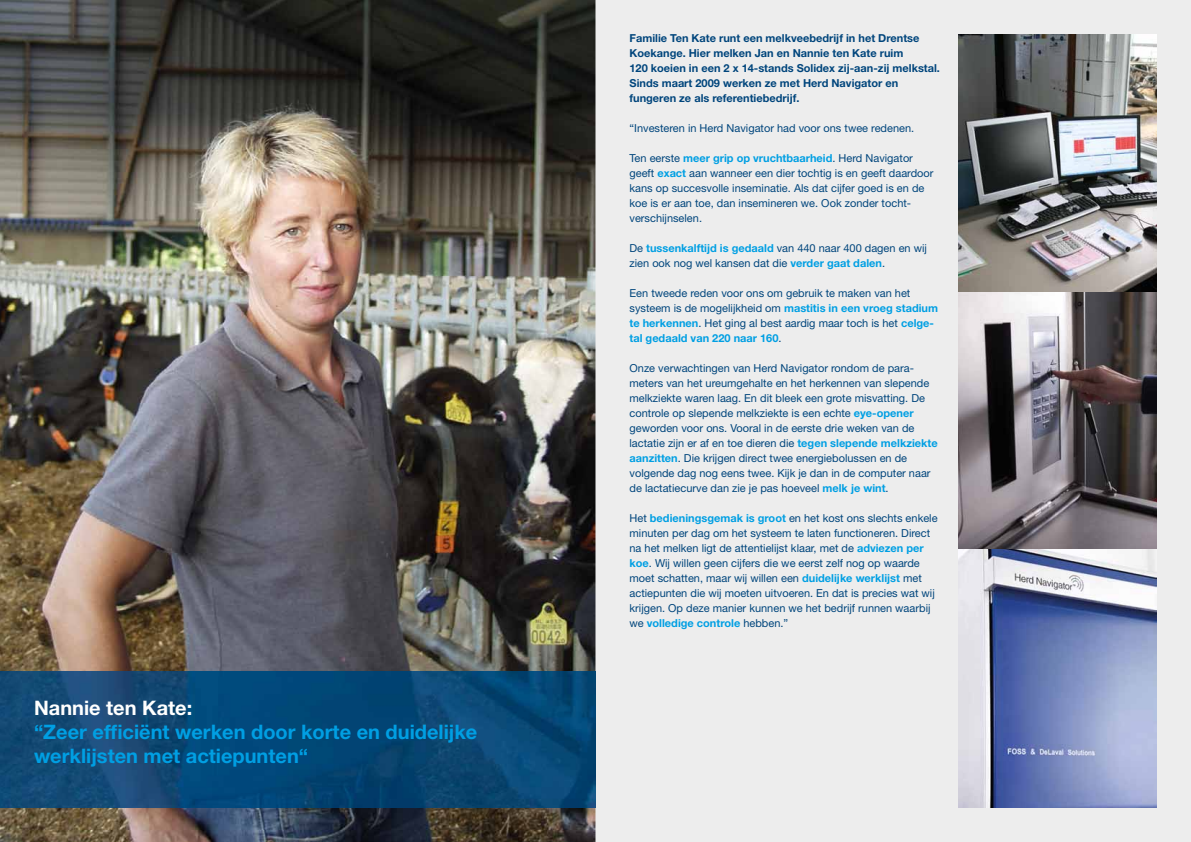
<style>
.page{position:relative;width:1191px;height:842px;background:#fff}
.page>*{position:absolute;margin:0;border:0;box-sizing:border-box;transform-origin:0 0}
.t1{font:700 20px/24px "Helvetica Neue LT Std";color:#009fe3}
.t2{font:700 20px "Helvetica Neue LT Std";color:#fff}
.t3{font:11px/15px "Helvetica Neue LT Std";color:#00457c}
.t4{font:700 11px/15px "Helvetica Neue LT Std";color:#00457c}
.s1{font-weight:700;color:#009fe3}
</style>
<div class="page">
<div style="left:595px;top:0;width:596px;height:842px;background:#ededed"></div>
<img style="left:958px;top:34px;width:199px;height:774px">
<img style="left:0;top:0;width:595px;height:842px">
<img style="left:0;top:672px;width:595px;height:136px">
<h1 class="t2" style="left:34px;top:695px;width:160px">Nannie ten Kate:</h1>
<h1 class="t1" style="left:34px;top:719px;width:445px">“Zeer efficiënt werken door korte en duidelijke werklijsten met actiepunten“</h1>
<p class="t4" style="left:629px;top:30px;width:312px">Familie Ten Kate runt een melkveebedrijf in het Drentse Koekange. Hier melken Jan en Nannie ten Kate ruim<br>120 koeien in een 2 x 14-stands Solidex zij-aan-zij melkstal.<br>Sinds maart 2009 werken ze met Herd Navigator en fungeren ze als referentiebedrijf.</p>
<p class="t3" style="left:629px;top:120px;width:286px">“Investeren in Herd Navigator had voor ons twee redenen.</p>
<p class="t3" style="left:629px;top:150px;width:305px">Ten eerste <span class="s1">meer grip op vruchtbaarheid</span>. Herd Navigator geeft <span class="s1">exact</span> aan wanneer een dier tochtig is en geeft daardoor kans op succesvolle inseminatie. Als dat cijfer goed is en de koe is er aan toe, dan insemineren we. Ook zonder tocht&shy;verschijnselen.</p>
<p class="t3" style="left:629px;top:240px;width:299px">De <span class="s1">tussenkalftijd is gedaald</span> van 440 naar 400 dagen en wij zien ook nog wel kansen dat die <span class="s1">verder gaat dalen</span>.</p>
<p class="t3" style="left:629px;top:285px;width:310px">Een tweede reden voor ons om gebruik te maken van het systeem is de mogelijkheid om <span class="s1">mastitis in een vroeg stadium te herkennen</span>. Het ging al best aardig maar toch is het <span class="s1">celge&shy;tal gedaald van 220 naar 160</span>.</p>
<p class="t3" style="left:629px;top:360px;width:310px">Onze verwachtingen van Herd Navigator rondom de para&shy;meters van het ureumgehalte en het herkennen van slepende melkziekte waren laag. En dit bleek een grote misvatting. De controle op slepende melkziekte is een echte <span class="s1">eye-opener </span>geworden voor ons. Vooral in de eerste drie weken van de lactatie zijn er af en toe dieren die <span class="s1">tegen slepende melkziekte aanzitten</span>. Die krijgen direct twee energiebolussen en de volgende dag nog eens twee. Kijk je dan in de computer naar de lactatiecurve dan zie je pas hoeveel <span class="s1">melk je wint</span>.</p>
<p class="t3" style="left:629px;top:510px;width:309px">Het <span class="s1">bedieningsgemak is groot</span> en het kost ons slechts enkele minuten per dag om het systeem te laten functioneren. Direct na het melken ligt de attentielijst klaar, met de <span class="s1">adviezen per koe</span>. Wij willen geen cijfers die we eerst zelf nog op waarde moet schatten, maar wij willen een <span class="s1">duidelijke werklijst</span> met actiepunten die wij moeten uitvoeren. En dat is precies wat wij krijgen. Op deze manier kunnen we het bedrijf runnen waarbij we <span class="s1">volledige controle</span> hebben.”</p>
</div>
